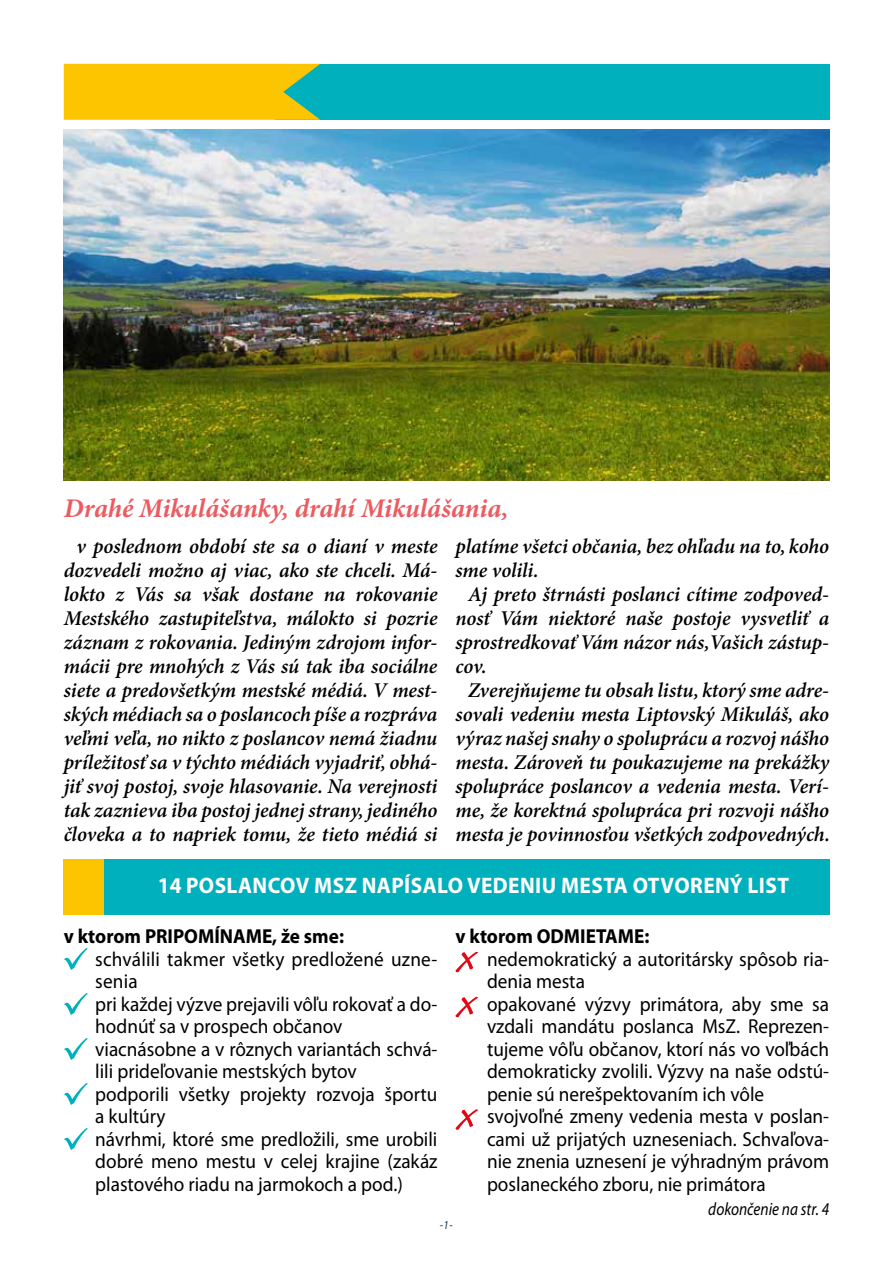
<style>
.page{position:relative;width:893px;height:1263px;background:#fff}
.page>*{position:absolute;margin:0;border:0;box-sizing:border-box;transform-origin:0 0}
.t1{font:italic 700 27px "Minion Pro";letter-spacing:-.005em;color:#eb5c61}
.t2{font:700 22.5px "Myriad Pro";letter-spacing:.02em;color:#fff;scale:.95 1}
.t3{font:italic 600 21px/24px "Minion Pro";letter-spacing:-.005em;color:#000;text-align:justify}
.t4{font:20.25px/22.5px "Myriad Pro";color:#000;scale:.95 1}
.t5{font:700 20.25px "Myriad Pro";color:#000;scale:.95 1}
.t6{font:italic 18px "Myriad Pro";color:#000;scale:.85 1}
.t7{font:italic 12px "Myriad Pro";color:#003247;scale:.9 1}
</style>
<div class="page">
<img style="left:64px;top:130px;width:765px;height:350px">
<div style="left:275px;top:64px;width:554px;height:56px;background:#00b0bd"></div>
<svg style="left:64px;top:64px;width:256px;height:56px;background:#eac30e"></svg>
<div style="left:64px;top:859px;width:40px;height:56px;background:#fdc500"></div>
<div style="left:104px;top:859px;width:725px;height:56px;background:#00b0bd"></div>
<svg style="left:64px;top:948px;width:24px;height:22px"></svg>
<svg style="left:64px;top:993px;width:24px;height:22px"></svg>
<svg style="left:64px;top:1038px;width:24px;height:22px"></svg>
<svg style="left:64px;top:1083px;width:24px;height:22px"></svg>
<svg style="left:64px;top:1128px;width:24px;height:22px"></svg>
<svg style="left:455px;top:952px;width:23px;height:20px"></svg>
<svg style="left:455px;top:997px;width:23px;height:20px"></svg>
<svg style="left:455px;top:1109px;width:23px;height:21px"></svg>
<p class="t1" style="left:64px;top:492px;width:446px">Drahé Mikulášanky, drahí Mikulášania,</p>
<p class="t3" style="left:64px;top:535px;width:375px;text-indent:13px">v poslednom období ste sa o dianí v meste dozvedeli možno aj viac, ako ste chceli. Má&shy;lokto z Vás sa však dostane na rokovanie Mestského zastupiteľstva, málokto si pozrie záznam z rokovania. Jediným zdrojom infor&shy;mácii pre mnohých z Vás sú tak iba sociálne siete a predovšetkým mestské médiá. V mest&shy;ských médiach sa o poslancoch píše a rozpráva veľmi veľa, no nikto z poslancov nemá žiadnu príležitosť sa v týchto médiách vyjadriť, obhá&shy;jiť svoj postoj, svoje hlasovanie. Na verejnosti tak zaznieva iba postoj jednej strany, jediného človeka a to napriek tomu, že tieto médiá si</p>
<p class="t3" style="left:455px;top:535px;width:375px">platíme všetci občania, bez ohľadu na to, koho sme volili.</p>
<p class="t3" style="left:455px;top:583px;width:375px;text-indent:13px">Aj preto štrnásti poslanci cítime zodpoved&shy;nosť Vám niektoré naše postoje vysvetliť a sprostredkovať Vám názor nás,Vašich zástup&shy;cov.</p>
<p class="t3" style="left:455px;top:679px;width:376px;text-align:center">Zverejňujeme tu obsah listu, ktorý sme adre&shy;sovali vedeniu mesta Liptovský Mikuláš, ako výraz našej snahy o spoluprácu a rozvoj nášho mesta. Zároveň tu poukazujeme na prekážky spolupráce poslancov a vedenia mesta. Verí&shy;me, že korektná spolupráca pri rozvoji nášho mesta je povinnosťou všetkých zodpovedných.</p>
<p class="t2" style="left:158px;top:873px;width:666px">14 POSLANCOV MSZ NAPÍSALO VEDENIU MESTA OTVORENÝ LIST</p>
<p class="t5" style="left:64px;top:925px;width:296px">v ktorom PRIPOMÍNAME, že sme:</p>
<p class="t4" style="left:95px;top:948px;width:362px">schválili takmer všetky predložené uzne&shy;senia<br>pri každej výzve prejavili vôľu rokovať a do&shy;hodnúť sa v prospech občanov viacnásobne a v rôznych variantách schvá&shy;lili prideľovanie mestských bytov<br>podporili všetky projekty rozvoja športu a kultúry<br>návrhmi, ktoré sme predložili, sme urobili dobré meno mestu v celej krajine (zakáz plastového riadu na jarmokoch a pod.)</p>
<p class="t5" style="left:455px;top:925px;width:206px">v ktorom ODMIETAME:</p>
<p class="t4" style="left:487px;top:948px;width:362px">nedemokratický a autoritársky spôsob ria&shy;denia mesta<br>opakované výzvy primátora, aby sme sa vzdali mandátu poslanca MsZ. Reprezen&shy;tujeme vôľu občanov, ktorí nás vo voľbách demokraticky zvolili. Výzvy na naše odstú&shy;penie sú nerešpektovaním ich vôle svojvoľné zmeny vedenia mesta v poslan&shy;cami už prijatých uzneseniach. Schvaľova&shy;nie znenia uznesení je výhradným právom poslaneckého zboru, nie primátora</p>
<p class="t6" style="left:708px;top:1199px;width:144px">dokončenie na str. 4</p>
<p class="t7" style="left:440px;top:1219px;width:16px">-1-</p>
</div>
